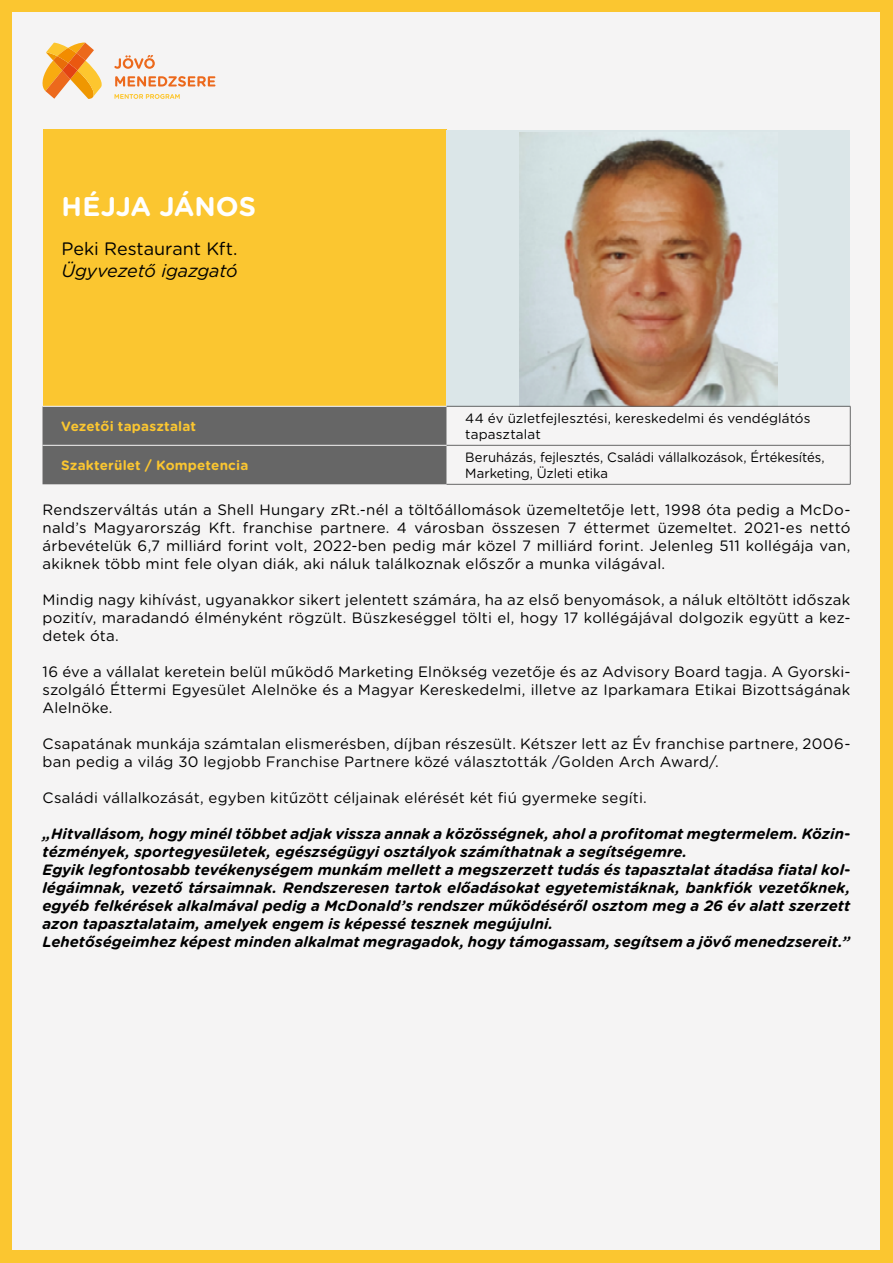
<style>
.page{position:relative;width:893px;height:1263px;background:#fbc630}
.page>*{position:absolute;margin:0;border:0;box-sizing:border-box;transform-origin:0 0}
.t1{font:700 27px "Gotham Rounded";letter-spacing:-.005em;color:#fff}
.t2{font:18px "Gotham Rounded";letter-spacing:-.005em;color:#000}
.t3{font:italic 18px "Gotham Rounded";letter-spacing:-.01em;color:#000}
.t4{font:15px/18px "Gotham Rounded";letter-spacing:.015em;color:#000;text-align:justify}
.t5{font:italic 700 15px/18px "Gotham Rounded";color:#000}
.t6{font:13.5px/16.2px "Gotham Rounded";color:#000}
.t7{font:700 13.5px "Gotham Rounded";letter-spacing:.01em;color:#fbc630}
</style>
<div class="page">
<div style="left:13px;top:13px;width:867px;height:1237px;background:#f5f4f4"></div>
<div style="left:43px;top:130px;width:403px;height:276px;background:#fbc630"></div>
<svg style="left:42px;top:43px;width:60px;height:56px"></svg>
<svg style="left:114px;top:55px;width:41px;height:14px"></svg>
<svg style="left:115px;top:76px;width:100px;height:11px"></svg>
<svg style="left:115px;top:94px;width:65px;height:5px"></svg>
<div style="left:446px;top:130px;width:404px;height:276px;background:#dbe6e8"></div>
<img style="left:519px;top:132px;width:259px;height:274px">
<div style="left:43px;top:407px;width:403px;height:77px;background:#666"></div>
<hr style="left:446px;top:406px;width:404px;height:1px;background:#666">
<hr style="left:446px;top:445px;width:404px;height:1px;background:#666">
<hr style="left:850px;top:406px;width:1px;height:39px;background:#666">
<hr style="left:850px;top:445px;width:1px;height:39px;background:#666">
<hr style="left:446px;top:484px;width:404px;height:1px;background:#666">
<hr style="left:43px;top:445px;width:403px;height:1px;background:#f5f4f4">
<h1 class="t1" style="left:62px;top:187px;width:196px">HÉJJA JÁNOS</h1>
<p class="t2" style="left:62px;top:237px;width:177px">Peki Restaurant Kft.</p>
<p class="t3" style="left:62px;top:258px;width:178px">Ügyvezető igazgató</p>
<p class="t7" style="left:61px;top:416px;width:136px">Vezetői tapasztalat</p>
<p class="t6" style="left:465px;top:410px;width:347px">44 év üzletfejlesztési, kereskedelmi és vendéglátós tapasztalat</p>
<p class="t7" style="left:61px;top:455px;width:189px">Szakterület / Kompetencia</p>
<p class="t6" style="left:465px;top:449px;width:361px">Beruházás, fejlesztés, Családi vállalkozások, Értékesítés,<br>Marketing, Üzleti etika</p>
<p class="t4" style="left:43px;top:500px;width:809px">Rendszerváltás után a Shell Hungary zRt.-nél a töltőállomások üzemeltetője lett, 1998 óta pedig a McDo&shy;nald’s Magyarország Kft. franchise partnere. 4 városban összesen 7 éttermet üzemeltet. 2021-es nettó árbevételük 6,7 milliárd forint volt, 2022-ben pedig már közel 7 milliárd forint. Jelenleg 511 kollégája van, akiknek több mint fele olyan diák, aki náluk találkoznak előszőr a munka világával.</p>
<p class="t4" style="left:43px;top:590px;width:809px">Mindig nagy kihívást, ugyanakkor sikert jelentett számára, ha az első benyomások, a náluk eltöltött időszak pozitív, maradandó élményként rögzült. Büszkeséggel tölti el, hogy 17 kollégájával dolgozik együtt a kez&shy;detek óta.</p>
<p class="t4" style="left:43px;top:662px;width:809px">16 éve a vállalat keretein belül működő Marketing Elnökség vezetője és az Advisory Board tagja. A Gyorski&shy;szolgáló Éttermi Egyesület Alelnöke és a Magyar Kereskedelmi, illetve az Iparkamara Etikai Bizottságának Alelnöke.</p>
<p class="t4" style="left:43px;top:734px;width:809px">Csapatának munkája számtalan elismerésben, díjban részesült. Kétszer lett az Év franchise partnere, 2006- ban pedig a világ 30 legjobb Franchise Partnere közé választották /Golden Arch Award/.</p>
<p class="t4" style="left:43px;top:788px;width:606px">Családi vállalkozását, egyben kitűzött céljainak elérését két fiú gyermeke segíti.</p>
<p class="t5" style="left:43px;top:824px;width:809px">„Hitvallásom, hogy minél többet adjak vissza annak a közösségnek, ahol a profitomat megtermelem. Közin&shy;tézmények, sportegyesületek, egészségügyi osztályok számíthatnak a segítségemre.<br>Egyik legfontosabb tevékenységem munkám mellett a megszerzett tudás és tapasztalat átadása fiatal kol&shy;légáimnak, vezető társaimnak. Rendszeresen tartok előadásokat egyetemistáknak, bankfiók vezetőknek, egyéb felkérések alkalmával pedig a McDonald’s rendszer működéséről osztom meg a 26 év alatt szerzett azon tapasztalataim, amelyek engem is képessé tesznek megújulni.<br>Lehetőségeimhez képest minden alkalmat megragadok, hogy támogassam, segítsem a jövő menedzsereit.”</p>
</div>
